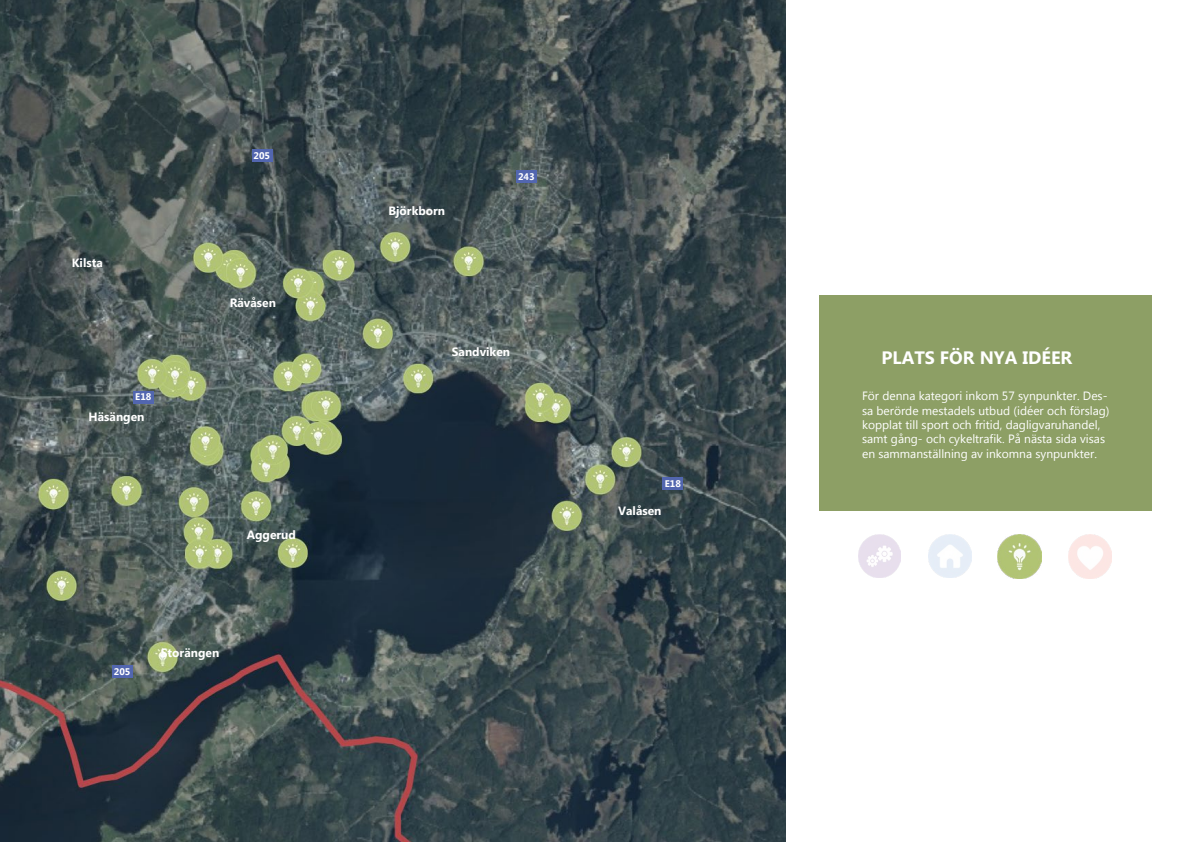
<style>
.page{position:relative;width:1191px;height:842px;background:#fff}
.page>*{position:absolute;margin:0;border:0;box-sizing:border-box;transform-origin:0 0}
.Titel_H3{font:700 18px "Microsoft Phags Pa";color:#fff}
.KAPITELSIDA_Introtext{font:12px/14.4px "Microsoft New Tai Lue";color:#fff}
.KAPITELSIDA_Introtext-2{font:700 12px "Microsoft New Tai Lue";color:#fff}
.KAPITELSIDA_Introtext-3{font:700 9.6px "Microsoft New Tai Lue";color:#fff}
</style>
<div class="page">
<div style="left:819px;top:295px;width:332px;height:215px;background:#8d9f65"></div>
<img style="left:1068px;top:534px;width:43px;height:44px">
<img style="left:997px;top:534px;width:44px;height:44px">
<img style="left:928px;top:534px;width:43px;height:43px">
<img style="left:858px;top:534px;width:43px;height:43px">
<img style="left:0;top:0;width:785px;height:842px">
<div style="left:133px;top:391px;width:21px;height:13px;background:#5266af"></div>
<div style="left:112px;top:666px;width:21px;height:12px;background:#5266af"></div>
<div style="left:252px;top:149px;width:20px;height:13px;background:#5266af"></div>
<div style="left:516px;top:170px;width:21px;height:13px;background:#5266af"></div>
<div style="left:662px;top:477px;width:21px;height:13px;background:#5266af"></div>
<p class="KAPITELSIDA_Introtext-2" style="left:72px;top:256px;width:33px">Kilsta</p>
<p class="KAPITELSIDA_Introtext-3" style="left:135px;top:392px;width:18px">E18</p>
<p class="KAPITELSIDA_Introtext-2" style="left:89px;top:410px;width:57px">Häsängen</p>
<p class="KAPITELSIDA_Introtext-3" style="left:253px;top:150px;width:18px">205</p>
<p class="KAPITELSIDA_Introtext-2" style="left:230px;top:296px;width:48px">Rävåsen</p>
<p class="KAPITELSIDA_Introtext-2" style="left:247px;top:528px;width:51px">Aggerud</p>
<p class="KAPITELSIDA_Introtext-3" style="left:114px;top:666px;width:18px">205</p>
<p class="KAPITELSIDA_Introtext-2" style="left:161px;top:646px;width:60px">Storängen</p>
<p class="KAPITELSIDA_Introtext-2" style="left:388px;top:203px;width:58px">Björkborn</p>
<p class="KAPITELSIDA_Introtext-3" style="left:518px;top:171px;width:18px">243</p>
<p class="KAPITELSIDA_Introtext-2" style="left:452px;top:345px;width:60px">Sandviken</p>
<p class="KAPITELSIDA_Introtext-3" style="left:664px;top:478px;width:18px">E18</p>
<p class="KAPITELSIDA_Introtext-2" style="left:618px;top:504px;width:45px">Valåsen</p>
<h3 class="Titel_H3" style="left:881px;top:344px;width:192px">PLATS FÖR NYA IDÉER</h3>
<p class="KAPITELSIDA_Introtext" style="left:862px;top:390px;width:249px">För denna kategori inkom 57 synpunkter. Des&shy;sa berörde mestadels utbud (idéer och förslag) kopplat till sport och fritid, dagligvaruhandel, samt gång- och cykeltrafik. På nästa sida visas en sammanställning av inkomna synpunkter.</p>
</div>
